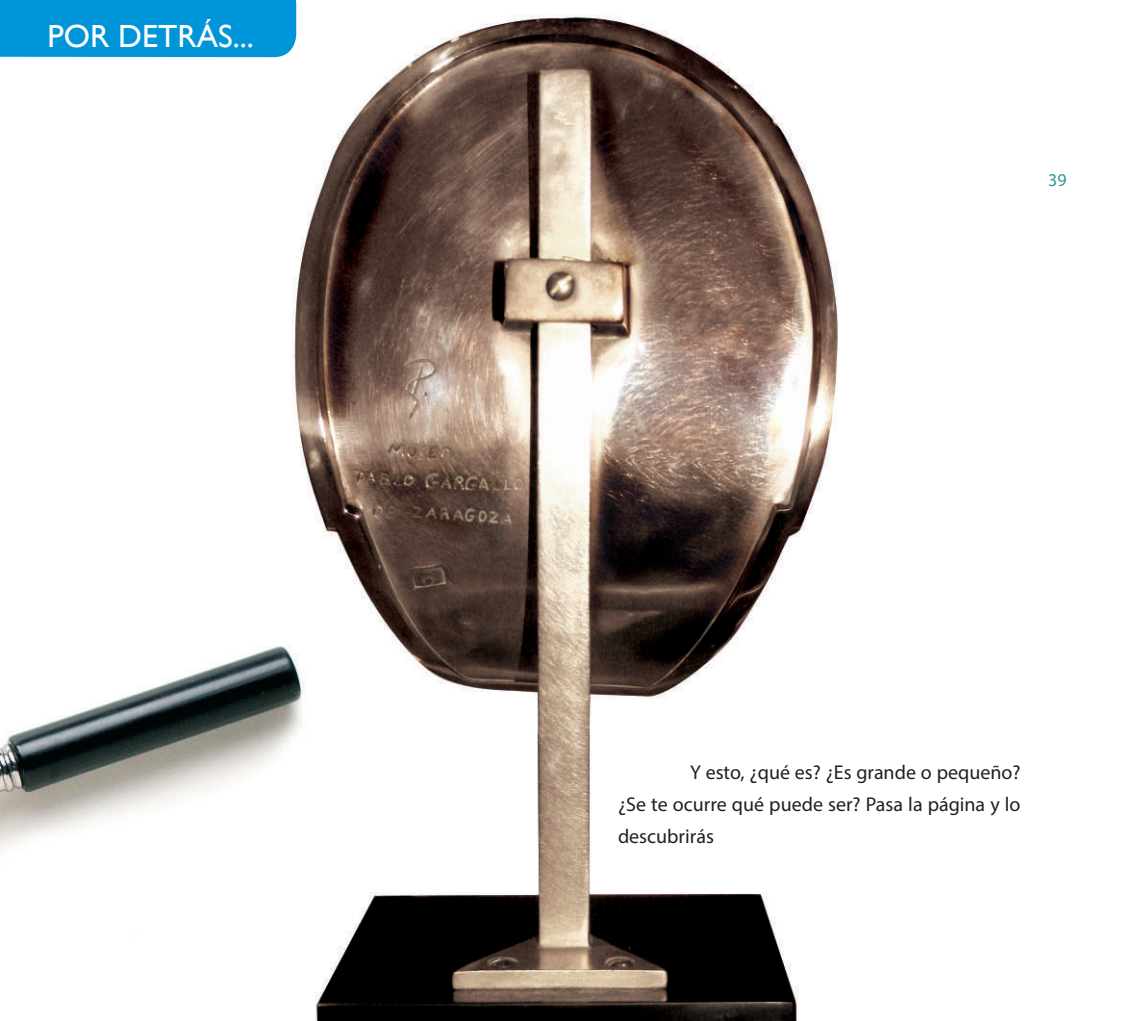
<style>
.page{position:relative;width:1134px;height:1021px;background:#fff}
.page>*{position:absolute;margin:0;border:0;box-sizing:border-box;transform-origin:0 0}
.t1{font:32px "Gill Sans";color:#fff}
.t2{font:20px/32px "Myriad Pro";color:#231f20;text-align:justify}
.t3{font:18px "Myriad Pro";color:#37939b}
</style>
<div class="page">
<img style="left:0;top:2px;width:838px;height:1018px">
<div style="left:0;top:0;width:296px;height:57px;background:#0095d9"></div>
<h1 class="t1" style="left:47px;top:17px;width:208px">POR DETRÁS...</h1>
<p class="t3" style="left:1048px;top:169px;width:20px">39</p>
<p class="t2" style="left:618px;top:756px;width:404px;text-indent:72px">Y esto, ¿qué es? ¿Es grande o pequeño? ¿Se te ocurre qué puede ser? Pasa la página y lo descubrirás</p>
</div>
